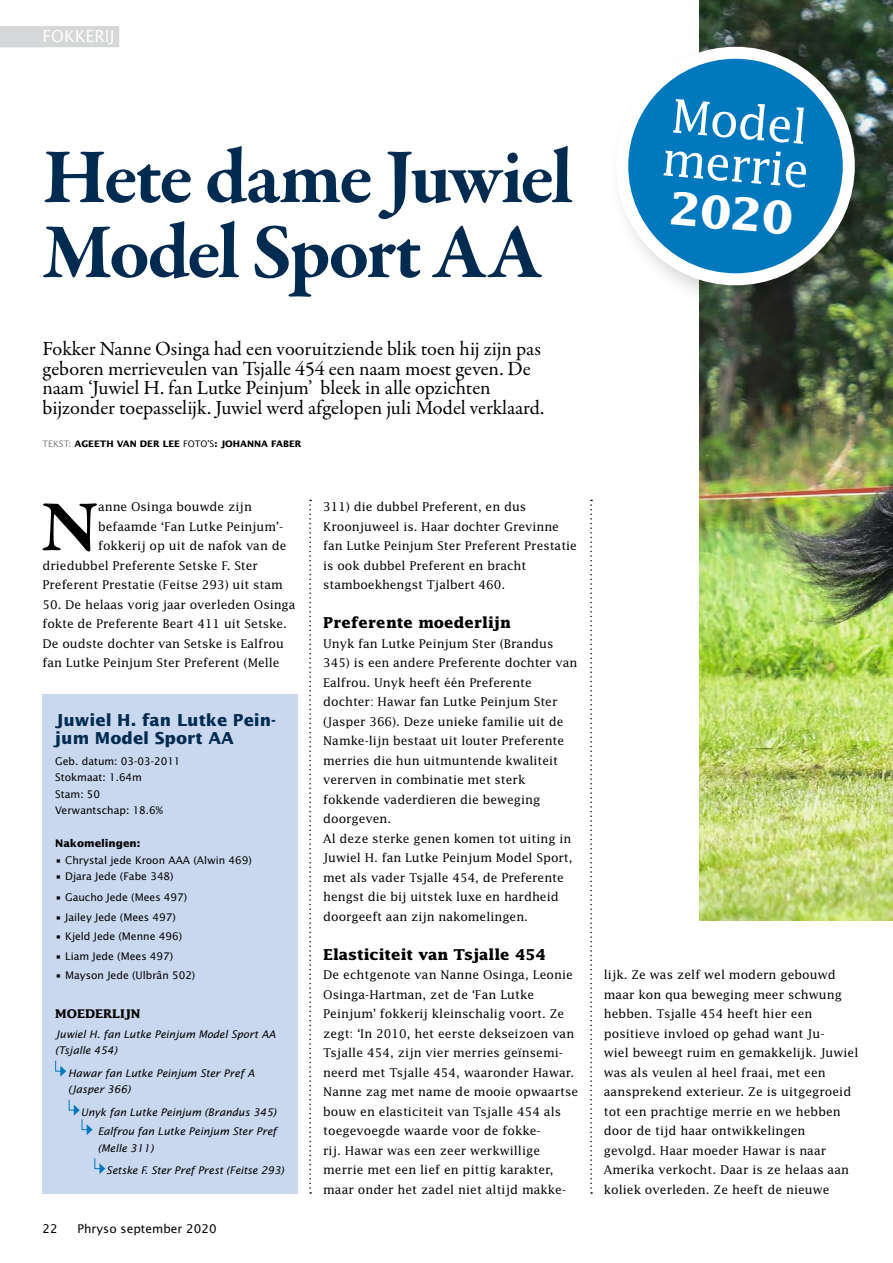
<style>
.page{position:relative;width:893px;height:1263px;background:#fff}
.page>*{position:absolute;margin:0;border:0;box-sizing:border-box;transform-origin:0 0}
.t1{font:700 79.5px/75px "Garamond Premr Pro";letter-spacing:-.035em;color:#002b50}
.t2{font:700 73.65px "Garamond Premr Pro";color:#000}
.t3{font:46.5px/43.5px "Lucida Std";color:#fff}
.t4{font:700 45px "Lucida Std";color:#fff}
.t5{font:20.25px/19.5px "Garamond Premr Pro";color:#000}
.t6{font:700 16.5px/18px "Lucida Sans Std";color:#002b50}
.t7{font:16.5px "Lucida Sans Std";letter-spacing:-.005em;color:#fff}
.t8{font:700 15px "Lucida Std";color:#000}
.t9{font:12px/19.5px "Lucida Std";color:#000}
.t10{font:12px "Lucida Sans Std";color:#000}
.t11{font:700 12px "Lucida Std";color:#000}
.t12{font:10.5px/16.5px "Lucida Sans Std";letter-spacing:-.005em;color:#000}
.t13{font:italic 10.5px/16.5px "Lucida Sans Std";letter-spacing:-.005em;color:#000}
.t14{font:700 10.5px "Lucida Sans Std";letter-spacing:-.005em;color:#000}
.t15{font:700 9px "Lucida Sans Std";color:#000}
.s1{font-weight:400;color:#808184}
.s2{font-weight:400}
</style>
<div class="page">
<div style="left:43px;top:694px;width:255px;height:500px;background:#c9d8ef"></div>
<img style="left:699px;top:0;width:194px;height:921px">
<svg style="left:590px;top:500px;width:2px;height:694px"></svg>
<svg style="left:309px;top:500px;width:2px;height:694px"></svg>
<div style="left:607px;top:37px;width:275px;height:276px;background:#000;opacity:.2"></div>
<div style="left:622px;top:53px;width:227px;height:226px;background:#0078be;border-radius:50%"></div>
<div style="left:616px;top:47px;width:239px;height:238px;border:12px solid #fff;border-radius:50%"></div>
<div style="left:0;top:26px;width:45px;height:21px;background:#d5d7d8"></div>
<div style="left:43px;top:26px;width:76px;height:21px;background:#d5d7d8"></div>
<svg style="left:55px;top:1060px;width:11px;height:17px"></svg>
<svg style="left:68px;top:1099px;width:25px;height:36px"></svg>
<svg style="left:94px;top:1158px;width:11px;height:16px"></svg>
<h3 class="t7" style="left:43px;top:27px;width:74px">FOKKERIJ</h3>
<h1 class="t1" style="left:43px;top:140px;width:532px">Hete dame Juwiel<br>Model Sport AA</h1>
<p class="t5" style="left:43px;top:339px;width:503px">Fokker Nanne Osinga had een vooruitziende blik toen hij zijn pas geboren merrieveulen van Tsjalle 454 een naam moest geven. De naam ‘Juwiel H. fan Lutke Peinjum’ bleek in alle opzichten bijzonder toepasselijk. Juwiel werd afgelopen juli Model verklaard.</p>
<p class="t15" style="left:43px;top:438px;width:261px"><span class="s1">TEKST:</span> AGEETH VAN DER LEE <span class="s2">FOTO’S</span>: JOHANNA FABER</p>
<h3 class="t3" style="left:668px;top:92px;width:150px;rotate:5deg">Model merrie</h3>
<h3 class="t4" style="left:672px;top:181px;width:125px;rotate:5deg">2020</h3>
<h2 class="t2" style="left:41px;top:482px;width:58px">N</h2>
<p class="t9" style="left:98px;top:497px;width:155px">anne Osinga bouwde zijn</p>
<p class="t9" style="left:98px;top:516px;width:187px">befaamde ‘Fan Lutke Peinjum’-</p>
<p class="t9" style="left:98px;top:536px;width:190px">fokkerij op uit de nafok van de</p>
<p class="t9" style="left:43px;top:555px;width:217px">driedubbel Preferente Setske F. Ster</p>
<p class="t9" style="left:43px;top:575px;width:242px">Preferent Prestatie (Feitse 293) uit stam</p>
<p class="t9" style="left:43px;top:594px;width:255px">50. De helaas vorig jaar overleden Osinga fokte de Preferente Beart 411 uit Setske.<br>De oudste dochter van Setske is Ealfrou fan Lutke Peinjum Ster Preferent (Melle</p>
<h3 class="t6" style="left:55px;top:711px;width:222px">Juwiel H. fan Lutke Pein&shy;jum Model Sport AA</h3>
<p class="t12" style="left:55px;top:753px;width:127px">Geb. datum: 03-03-2011<br>Stokmaat: 1.64m<br>Stam: 50<br>Verwantschap: 18.6%</p>
<p class="t14" style="left:55px;top:837px;width:87px">Nakomelingen:</p>
<p class="t12" style="left:55px;top:852px;width:198px">• Chrystal jede Kroon AAA (Alwin 469)</p>
<p class="t12" style="left:55px;top:868px;width:120px">• Djara Jede (Fabe 348)</p>
<p class="t12" style="left:55px;top:889px;width:133px">• Gaucho Jede (Mees 497)</p>
<p class="t12" style="left:55px;top:909px;width:122px">• Jailey Jede (Mees 497)</p>
<p class="t12" style="left:55px;top:928px;width:128px">• Kjeld Jede (Menne 496)</p>
<p class="t12" style="left:55px;top:948px;width:119px">• Liam Jede (Mees 497)</p>
<p class="t12" style="left:55px;top:967px;width:142px">• Mayson Jede (Ulbrân 502)</p>
<p class="t11" style="left:55px;top:1006px;width:87px">MOEDERLIJN</p>
<p class="t13" style="left:55px;top:1026px;width:222px">Juwiel H. fan Lutke Peinjum Model Sport AA (Tsjalle 454)</p>
<p class="t13" style="left:68px;top:1065px;width:188px">Hawar fan Lutke Peinjum Ster Pref A (Jasper 366)</p>
<p class="t13" style="left:81px;top:1102px;width:197px;line-height:19.5px;text-align:right">Unyk fan Lutke Peinjum (Brandus 345)<br>Ealfrou fan Lutke Peinjum Ster Pref</p>
<p class="t13" style="left:106px;top:1137px;width:179px;line-height:22.5px;text-indent:-9px">(Melle 311)<br>Setske F. Ster Pref Prest (Feitse 293)</p>
<p class="t10" style="left:43px;top:1221px;width:17px">22</p>
<p class="t10" style="left:78px;top:1221px;width:141px">Phryso september 2020</p>
<p class="t9" style="left:323px;top:497px;width:255px">311) die dubbel Preferent, en dus Kroonjuweel is. Haar dochter Grevinne fan Lutke Peinjum Ster Preferent Prestatie is ook dubbel Preferent en bracht stamboekhengst Tjalbert 460.</p>
<p class="t8" style="left:323px;top:614px;width:189px">Preferente moederlijn</p>
<p class="t9" style="left:323px;top:633px;width:256px">Unyk fan Lutke Peinjum Ster (Brandus 345) is een andere Preferente dochter van Ealfrou. Unyk heeft één Preferente dochter: Hawar fan Lutke Peinjum Ster (Jasper 366). Deze unieke familie uit de Namke-lijn bestaat uit louter Preferente merries die hun uitmuntende kwaliteit vererven in combinatie met sterk fokkende vaderdieren die beweging doorgeven.<br>Al deze sterke genen komen tot uiting in Juwiel H. fan Lutke Peinjum Model Sport, met als vader Tsjalle 454, de Preferente hengst die bij uitstek luxe en hardheid doorgeeft aan zijn nakomelingen.</p>
<p class="t8" style="left:323px;top:945px;width:224px">Elasticiteit van Tsjalle 454</p>
<p class="t9" style="left:323px;top:965px;width:257px">De echtgenote van Nanne Osinga, Leonie Osinga-Hartman, zet de ‘Fan Lutke Peinjum’ fokkerij kleinschalig voort. Ze zegt: ‘In 2010, het eerste dekseizoen van Tsjalle 454, zijn vier merries geïnsemi&shy;neerd met Tsjalle 454, waaronder Hawar.<br>Nanne zag met name de mooie opwaartse bouw en elasticiteit van Tsjalle 454 als toegevoegde waarde voor de fokke-<br>rij. Hawar was een zeer werkwillige merrie met een lief en pittig karakter, maar onder het zadel niet altijd makke-</p>
<p class="t9" style="left:604px;top:965px;width:256px">lijk. Ze was zelf wel modern gebouwd maar kon qua beweging meer schwung hebben. Tsjalle 454 heeft hier een positieve invloed op gehad want Ju-<br>wiel beweegt ruim en gemakkelijk. Juwiel was als veulen al heel fraai, met een aansprekend exterieur. Ze is uitgegroeid tot een prachtige merrie en we hebben door de tijd haar ontwikkelingen gevolgd. Haar moeder Hawar is naar Amerika verkocht. Daar is ze helaas aan koliek overleden. Ze heeft de nieuwe</p>
</div>
